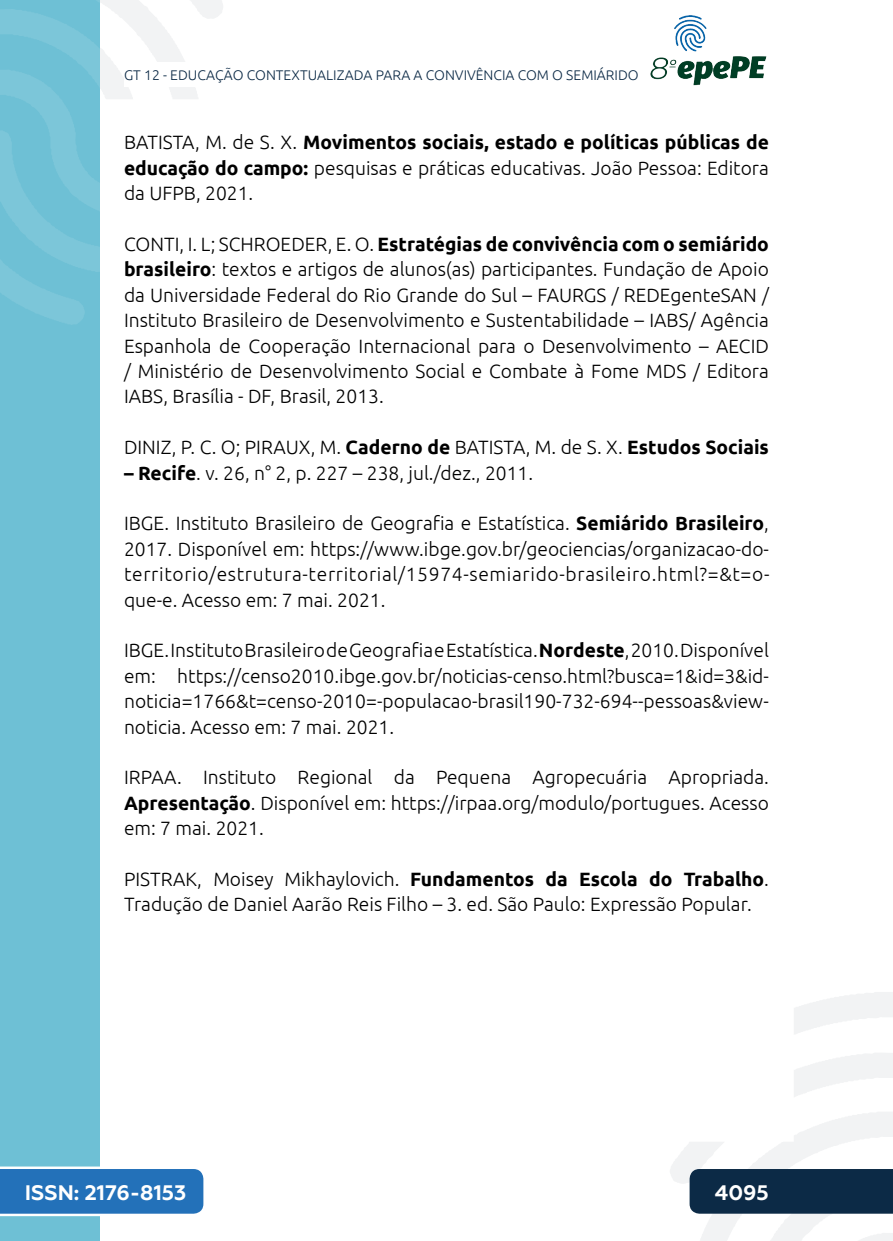
<style>
.page{position:relative;width:893px;height:1241px;background:#fff}
.page>*{position:absolute;margin:0;border:0;box-sizing:border-box;transform-origin:0 0}
.t1{font:700 21px "Geometria";color:#fff}
._11_REFERENCIAS{font:300 19.25px/25.4px "Ubuntu";color:#000;text-align:justify}
.t2{font:300 14px "Ubuntu";color:#0c2a46}
.s1{font-weight:700}
</style>
<div class="page">
<svg style="left:670px;top:992px;width:223px;height:248px"></svg>
<svg style="left:99px;top:0;width:124px;height:324px"></svg>
<img style="left:650px;top:15px;width:117px;height:71px">
<div style="left:0;top:0;width:99px;height:1240px;background:#6ec0d5"></div>
<svg style="left:0;top:0;width:99px;height:325px"></svg>
<svg style="left:0;top:1166px;width:203px;height:49px;background:#367dbf"></svg>
<div style="left:690px;top:1168px;width:203px;height:45px;background:#0c2a46"></div>
<div style="left:124px;top:62px;width:516px;height:25px;background:#fff"></div>
<p class="t2" style="left:124px;top:66px;width:516px">GT 12 - EDUCAÇÃO CONTEXTUALIZADA PARA A CONVIVÊNCIA COM O SEMIÁRIDO</p>
<p class="_11_REFERENCIAS" style="left:124px;top:129px;width:646px">BATISTA, M. de S. X. <span class="s1">Movimentos sociais, estado e políticas públicas de educação do campo:</span> pesquisas e práticas educativas. João Pessoa: Editora da UFPB, 2021.</p>
<p class="_11_REFERENCIAS" style="left:124px;top:231px;width:646px">CONTI, I. L; SCHROEDER, E. O. <span class="s1">Estratégias de convivência com o semiárido brasileiro</span>: textos e artigos de alunos(as) participantes. Fundação de Apoio da Universidade Federal do Rio Grande do Sul – FAURGS / REDEgenteSAN / Instituto Brasileiro de Desenvolvimento e Sustentabilidade – IABS/ Agência Espanhola de Cooperação Internacional para o Desenvolvimento – AECID / Ministério de Desenvolvimento Social e Combate à Fome MDS / Editora IABS, Brasília - DF, Brasil, 2013.</p>
<p class="_11_REFERENCIAS" style="left:124px;top:434px;width:646px">DINIZ, P. C. O; PIRAUX, M. <span class="s1">Caderno de</span> BATISTA, M. de S. X. <span class="s1">Estudos Sociais</span></p>
<p class="_11_REFERENCIAS" style="left:124px;top:459px;width:411px"><span class="s1">– Recife</span>. v. 26, n° 2, p. 227 – 238, jul./dez., 2011.</p>
<p class="_11_REFERENCIAS" style="left:124px;top:510px;width:647px">IBGE. Instituto Brasileiro de Geografia e Estatística. <span class="s1">Semiárido Brasileiro</span>, 2017. Disponível em: https://www.ibge.gov.br/geociencias/organizacao-do&shy;territorio/estrutura-territorial/15974-semiarido-brasileiro.html?=&amp;t=o&shy;que-e. Acesso em: 7 mai. 2021.</p>
<p class="_11_REFERENCIAS" style="left:124px;top:637px;width:646px">IBGE. Instituto Brasileiro de Geografia e Estatística. <span class="s1">Nordeste</span>, 2010. Disponível em: https://censo2010.ibge.gov.br/noticias-censo.html?busca=1&amp;id=3&amp;id&shy;noticia=1766&amp;t=censo-2010-populacao-brasil-</p>
<p class="_11_REFERENCIAS" style="left:524px;top:688px;width:161px">190-732-694-pessoas&amp;view=</p>
<p class="_11_REFERENCIAS" style="left:763px;top:688px;width:7px">-</p>
<p class="_11_REFERENCIAS" style="left:124px;top:713px;width:272px">noticia. Acesso em: 7 mai. 2021.</p>
<p class="_11_REFERENCIAS" style="left:124px;top:764px;width:646px">IRPAA. Instituto Regional da Pequena Agropecuária Apropriada.<br><span class="s1">Apresentação</span>. Disponível em: https://irpaa.org/modulo/portugues. Acesso em: 7 mai. 2021.</p>
<p class="_11_REFERENCIAS" style="left:124px;top:865px;width:646px">PISTRAK, Moisey Mikhaylovich. <span class="s1">Fundamentos da Escola do Trabalho</span>.<br>Tradução de Daniel Aarão Reis Filho – 3. ed. São Paulo: Expressão Popular.</p>
<p class="t1" style="left:25px;top:1179px;width:163px">ISSN: 2176-8153</p>
<p class="t1" style="left:715px;top:1179px;width:55px">4095</p>
</div>
